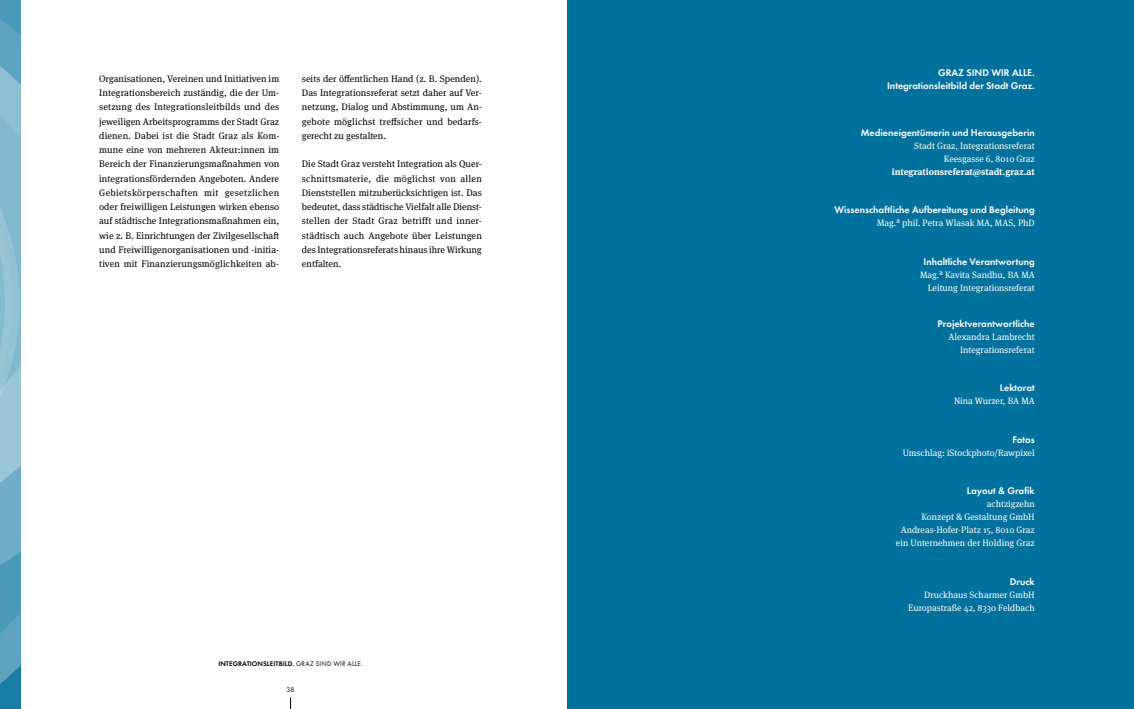
<style>
.page{position:relative;width:1134px;height:709px;background:#fff}
.page>*{position:absolute;margin:0;border:0;box-sizing:border-box;transform-origin:0 0}
.t1{font:600 10px/13px "Futura PT";color:#fff;text-align:right}
.t2{font:9.5px/14.2px "Meta Serif Pro";letter-spacing:.005em;color:#000;text-align:justify}
.t3{font:9.2px/13px "Meta Serif Pro";color:#fff;text-align:right}
.t4{font:700 9.2px "Meta Serif Pro";color:#fff}
.t5{font:600 7px "Futura PT";letter-spacing:.01em;color:#000}
.t6{font:7px "Futura PT";color:#000}
.s1{font-weight:400}
</style>
<div class="page">
<svg style="left:0;top:0;width:292px;height:709px"></svg>
<div style="left:567px;top:0;width:567px;height:709px;background:#00709c"></div>
<svg style="left:290px;top:697px;width:1px;height:12px"></svg>
<p class="t2" style="left:99px;top:71px;width:182px">Organisationen, Vereinen und Initiativen im Integrationsbereich zuständig, die der Um&shy;setzung des Integrationsleitbilds und des jeweiligen Arbeitsprogramms der Stadt Graz dienen. Dabei ist die Stadt Graz als Kom&shy;mune eine von mehreren Akteur:innen im Bereich der Finanzierungsmaßnahmen von integrationsfördernden Angeboten. Andere Gebietskörperschaften mit gesetzlichen oder freiwilligen Leistungen wirken ebenso auf städtische Integrationsmaßnahmen ein, wie z. B. Einrichtungen der Zivilgesellschaft und Freiwilligenorganisationen und -initia&shy;tiven mit Finanzierungsmöglichkeiten ab-</p>
<p class="t2" style="left:302px;top:71px;width:182px">seits der öffentlichen Hand (z. B. Spenden).<br>Das Integrationsreferat setzt daher auf Ver&shy;netzung, Dialog und Abstimmung, um An&shy;gebote möglichst treffsicher und bedarfs&shy;gerecht zu gestalten.</p>
<p class="t2" style="left:302px;top:156px;width:182px">Die Stadt Graz versteht Integration als Quer&shy;schnittsmaterie, die möglichst von allen Dienststellen mitzuberücksichtigen ist. Das bedeutet, dass städtische Vielfalt alle Dienst&shy;stellen der Stadt Graz betrifft und inner&shy;städtisch auch Angebote über Leistungen des Integrationsreferats hinaus ihre Wirkung entfalten.</p>
<p class="t5" style="left:218px;top:659px;width:146px">INTEGRATIONSLEITBILD. <span class="s1">GRAZ SIND WIR ALLE.</span></p>
<p class="t6" style="left:287px;top:685px;width:9px">38</p>
<p class="t1" style="left:887px;top:66px;width:149px">GRAZ SIND WIR ALLE.<br>Integrationsleitbild der Stadt Graz.</p>
<p class="t1" style="left:861px;top:126px;width:175px">Medieneigentümerin und Herausgeberin</p>
<p class="t3" style="left:914px;top:139px;width:122px">Stadt Graz, Integrationsreferat<br>Keesgasse 6, 8010 Graz</p>
<p class="t4" style="left:892px;top:164px;width:144px">integrationsreferat@stadt.graz.at</p>
<p class="t1" style="left:834px;top:203px;width:202px">Wissenschaftliche Aufbereitung und Begleitung</p>
<p class="t3" style="left:877px;top:216px;width:159px">Mag.ª phil. Petra Wlasak MA, MAS, PhD</p>
<p class="t1" style="left:923px;top:255px;width:113px">Inhaltliche Verantwortung</p>
<p class="t3" style="left:920px;top:268px;width:116px">Mag.ª Kavita Sandhu, BA MA<br>Leitung Integrationsreferat</p>
<p class="t1" style="left:937px;top:316px;width:99px">Projektverantwortliche</p>
<p class="t3" style="left:948px;top:329px;width:88px">Alexandra Lambrecht<br>Integrationsreferat</p>
<p class="t1" style="left:1000px;top:381px;width:36px">Lektorat</p>
<p class="t3" style="left:954px;top:394px;width:82px">Nina Wurzer, BA MA</p>
<p class="t1" style="left:1012px;top:432px;width:24px">Fotos</p>
<p class="t3" style="left:903px;top:445px;width:134px">Umschlag: iStockphoto/Rawpixel</p>
<p class="t1" style="left:967px;top:484px;width:70px">Layout &amp; Grafik</p>
<p class="t3" style="left:896px;top:497px;width:140px">achtzigzehn<br>Konzept &amp; Gestaltung GmbH<br>Andreas-Hofer-Platz 15, 8010 Graz ein Unternehmen der Holding Graz</p>
<p class="t1" style="left:1010px;top:574px;width:26px">Druck</p>
<p class="t3" style="left:908px;top:587px;width:128px">Druckhaus Scharmer GmbH<br>Europastraße 42, 8330 Feldbach</p>
</div>
